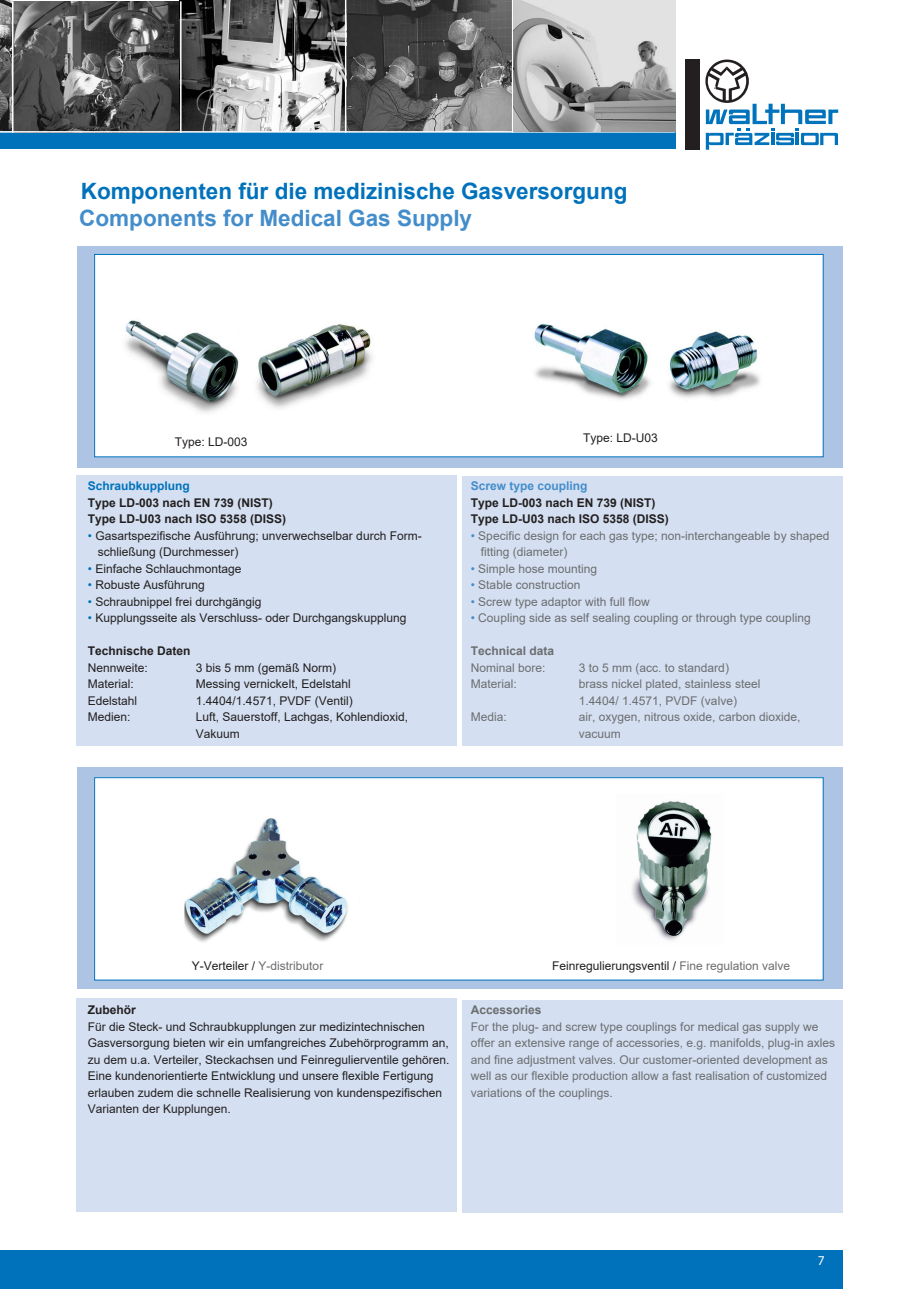
<style>
.page{position:relative;width:919px;height:1289px;background:#fff}
.page>*{position:absolute;margin:0;border:0;box-sizing:border-box;transform-origin:0 0}
.t1{font:700 22.5px "Arial";color:#0072bc}
.t2{font:700 22.5px "Arial";color:#448dcb}
.t3{font:13.5px "Myriad Pro";color:#fff}
.t4{font:12px/16.5px "Arial";color:#231f20}
.t5{font:12px/16.5px "Arial";color:#6c6d70}
.t6{font:700 12px/16.5px "Arial";color:#231f20}
.t7{font:700 12px "Arial";color:#6c6d70}
.t8{font:700 12px "Arial";color:#448dcb}
.t9{font:700 12px "Arial";color:#0072bc}
.s1{color:#0072bc}
.s2{color:#448dcb}
.s3{color:#231f20}
.s4{color:#6c6d70}
</style>
<div class="page">
<img style="left:0;top:0;width:13px;height:131px">
<div style="left:0;top:1250px;width:13px;height:38px;background:#0072bc"></div>
<div style="left:13px;top:1250px;width:829px;height:38px;background:#0072bc"></div>
<div style="left:0;top:132px;width:675px;height:17px;background:#0072bc"></div>
<div style="left:685px;top:60px;width:14px;height:90px;background:#231f20"></div>
<svg style="left:705px;top:60px;width:133px;height:90px"></svg>
<img style="left:14px;top:0;width:661px;height:131px">
<hr style="left:12px;top:1px;width:2px;height:132px;background:#fff">
<hr style="left:180px;top:1px;width:1px;height:132px;background:#fff">
<hr style="left:345px;top:0;width:1px;height:133px;background:#fff">
<hr style="left:512px;top:0;width:1px;height:133px;background:#fff">
<hr style="left:0;top:131px;width:675px;height:2px;background:#fff">
<div style="left:77px;top:247px;width:765px;height:221px;background:#adc4e5"></div>
<div style="left:77px;top:767px;width:765px;height:222px;background:#adc4e5"></div>
<div style="left:461px;top:476px;width:381px;height:269px;background:#d4e0f1"></div>
<div style="left:461px;top:999px;width:381px;height:213px;background:#d4e0f1"></div>
<div style="left:77px;top:475px;width:380px;height:270px;background:#d4e0f1"></div>
<div style="left:77px;top:998px;width:380px;height:213px;background:#d4e0f1"></div>
<div style="left:95px;top:254px;width:728px;height:203px;background:#fff"></div>
<img style="left:125px;top:320px;width:247px;height:93px">
<div style="left:94px;top:254px;width:729px;height:203px;border:1px solid #0072bc"></div>
<div style="left:95px;top:777px;width:728px;height:203px;background:#fff"></div>
<img style="left:184px;top:801px;width:528px;height:141px">
<div style="left:94px;top:777px;width:729px;height:203px;border:1px solid #0072bc"></div>
<img style="left:534px;top:324px;width:226px;height:76px">
<h1 class="t1" style="left:81px;top:175px;width:548px">Komponenten für die medizinische Gasversorgung</h1>
<h1 class="t2" style="left:79px;top:202px;width:394px">Components for Medical Gas Supply</h1>
<p class="t4" style="left:175px;top:433px;width:74px">Type: LD-003</p>
<p class="t4" style="left:583px;top:429px;width:76px">Type: LD-U03</p>
<p class="t9" style="left:88px;top:477px;width:104px">Schraubkupplung</p>
<p class="t6" style="left:88px;top:494px;width:200px">Type LD-003 nach EN 739 (NIST)<br>Type LD-U03 nach ISO 5358 (DISS)</p>
<p class="t4" style="left:98px;top:527px;width:325px;text-indent:-10px"><span class="s1">•</span> Gasartspezifische Ausführung; unverwechselbar durch Form&shy;schließung (Durchmesser)</p>
<p class="t4" style="left:88px;top:560px;width:155px"><span class="s1">•</span> Einfache Schlauchmontage</p>
<p class="t4" style="left:88px;top:576px;width:118px"><span class="s1">•</span> Robuste Ausführung</p>
<p class="t4" style="left:88px;top:593px;width:175px"><span class="s1">•</span> Schraubnippel frei durchgängig</p>
<p class="t4" style="left:88px;top:609px;width:320px"><span class="s1">•</span> Kupplungsseite als Verschluss- oder Durchgangskupplung</p>
<p class="t6" style="left:88px;top:642px;width:104px">Technische Daten</p>
<p class="t4" style="left:88px;top:659px;width:62px">Nennweite:</p>
<p class="t4" style="left:196px;top:659px;width:142px">3 bis 5 mm (gemäß Norm)</p>
<p class="t4" style="left:88px;top:675px;width:48px">Material:</p>
<p class="t4" style="left:196px;top:675px;width:156px">Messing vernickelt, Edelstahl</p>
<p class="t4" style="left:88px;top:692px;width:51px">Edelstahl</p>
<p class="t4" style="left:196px;top:692px;width:158px">1.4404/1.4571, PVDF (Ventil)</p>
<p class="t4" style="left:88px;top:708px;width:44px">Medien:</p>
<p class="t4" style="left:196px;top:708px;width:214px">Luft, Sauerstoff, Lachgas, Kohlendioxid,<br>Vakuum</p>
<p class="t8" style="left:470px;top:477px;width:118px">Screw type coupling</p>
<p class="t6" style="left:470px;top:494px;width:200px">Type LD-003 nach EN 739 (NIST)<br>Type LD-U03 nach ISO 5358 (DISS)</p>
<p class="t5" style="left:480px;top:527px;width:350px;text-indent:-10px"><span class="s2">•</span> Specific design for each gas type; non-interchangeable by shaped fitting (diameter)</p>
<p class="t5" style="left:470px;top:560px;width:128px"><span class="s2">•</span> Simple hose mounting</p>
<p class="t5" style="left:470px;top:576px;width:111px"><span class="s2">•</span> Stable construction</p>
<p class="t5" style="left:470px;top:593px;width:180px"><span class="s2">•</span> Screw type adaptor with full flow</p>
<p class="t5" style="left:470px;top:609px;width:341px"><span class="s2">•</span> Coupling side as self sealing coupling or through type coupling</p>
<p class="t7" style="left:470px;top:642px;width:85px">Technical data</p>
<p class="t5" style="left:470px;top:659px;width:76px">Nominal bore:</p>
<p class="t5" style="left:578px;top:659px;width:152px">3 to 5 mm (acc. to standard)</p>
<p class="t5" style="left:470px;top:675px;width:48px">Material:</p>
<p class="t5" style="left:578px;top:675px;width:183px">brass nickel plated, stainless steel<br>1.4404/ 1.4571, PVDF (valve)</p>
<p class="t5" style="left:470px;top:708px;width:38px">Media:</p>
<p class="t5" style="left:578px;top:708px;width:223px">air, oxygen, nitrous oxide, carbon dioxide, vacuum</p>
<p class="t5" style="left:192px;top:957px;width:133px"><span class="s3">Y-Verteiler /</span> Y-distributor</p>
<p class="t4" style="left:552px;top:957px;width:240px">Feinregulierungsventil / <span class="s4">Fine regulation valve</span></p>
<p class="t6" style="left:88px;top:1001px;width:50px">Zubehör</p>
<p class="t4" style="left:88px;top:1018px;width:363px">Für die Steck- und Schraubkupplungen zur medizintechnischen Gasversorgung bieten wir ein umfangreiches Zubehörprogramm an, zu dem u.a. Verteiler, Steckachsen und Feinregulierventile gehören.<br>Eine kundenorientierte Entwicklung und unsere flexible Fertigung erlauben zudem die schnelle Realisierung von kundenspezifischen Varianten der Kupplungen.</p>
<p class="t7" style="left:470px;top:1001px;width:72px">Accessories</p>
<p class="t5" style="left:470px;top:1018px;width:366px">For the plug- and screw type couplings for medical gas supply we offer an extensive range of accessories, e.g. manifolds, plug-in axles and fine adjustment valves. Our customer-oriented development as well as our flexible production allow a fast realisation of customized variations of the couplings.</p>
<p class="t3" style="left:817px;top:1252px;width:8px">7</p>
</div>
